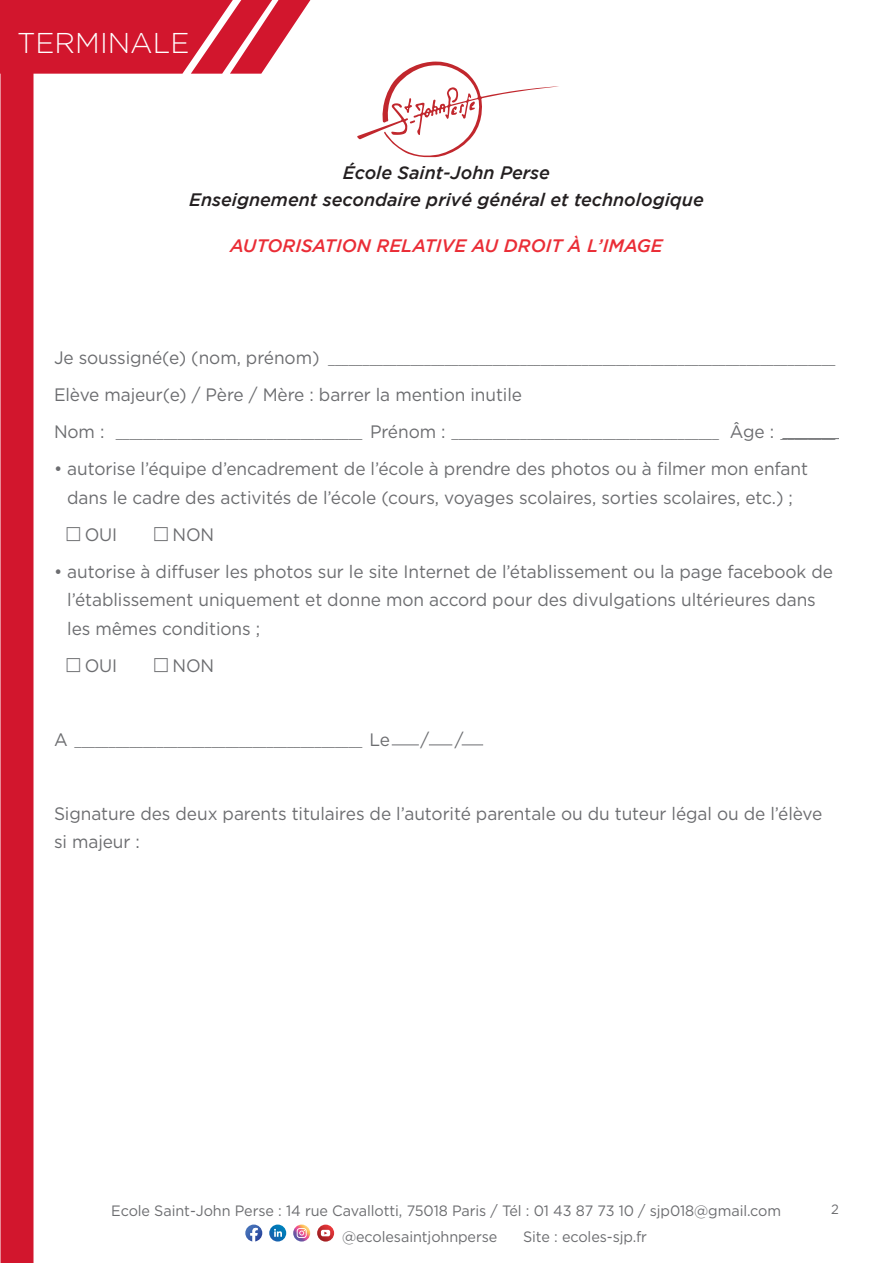
<style>
.page{position:relative;width:893px;height:1263px;background:#fff}
.page>*{position:absolute;margin:0;border:0;box-sizing:border-box;transform-origin:0 0}
.t1{font:300 28.5px "Gotham";color:#fff}
.t2{font:18px/28.5px "Gotham";letter-spacing:-.005em;color:#6c6d70;scale:.96 1}
.t3{font:italic 500 18px/27px "Gotham";color:#231f20;text-align:center}
.t4{font:italic 500 18px "Gotham";color:#ea2d36}
.t5{font:15px "Gotham";letter-spacing:-.005em;color:#6c6d70;scale:.96 1}
.t6{font:13.5px "Gotham";color:#6c6d70;scale:.96 1}
.t7{font:12px "Gotham";color:#6c6d70;scale:.96 1}
.s1{font-size:18px}
.s2{font-family:"Casesaremplir"}
</style>
<div class="page">
<svg style="left:357px;top:61px;width:202px;height:97px"></svg>
<hr style="left:782px;top:438px;width:57px;height:1px;background:#6c6d70">
<div style="left:1px;top:17px;width:33px;height:1246px;background:#d2162d"></div>
<svg style="left:0;top:0;width:310px;height:74px"></svg>
<svg style="left:293px;top:1224px;width:17px;height:17px"></svg>
<svg style="left:297px;top:1228px;width:10px;height:10px"></svg>
<svg style="left:245px;top:1224px;width:17px;height:17px"></svg>
<svg style="left:269px;top:1224px;width:17px;height:17px"></svg>
<svg style="left:274px;top:1229px;width:8px;height:8px"></svg>
<svg style="left:317px;top:1224px;width:17px;height:17px"></svg>
<svg style="left:321px;top:1230px;width:9px;height:6px"></svg>
<svg style="left:392px;top:745px;width:27px;height:1px"></svg>
<svg style="left:429px;top:745px;width:23px;height:1px"></svg>
<svg style="left:462px;top:745px;width:21px;height:1px"></svg>
<p class="t1" style="left:17px;top:28px;width:174px">TERMINALE</p>
<p class="t3" style="left:189px;top:159px;width:516px">École Saint-John Perse<br>Enseignement secondaire privé général et technologique</p>
<p class="t4" style="left:230px;top:236px;width:434px">AUTORISATION RELATIVE AU DROIT À L’IMAGE</p>
<p class="t7" style="left:54px;top:352px;width:816px"><span class="s1">Je soussigné(e) (nom, prénom)</span> __________________________________________________________________________</p>
<p class="t2" style="left:54px;top:380px;width:489px">Elève majeur(e) / Père / Mère : barrer la mention inutile</p>
<p class="t7" style="left:54px;top:426px;width:816px"><span class="s1">Nom :</span> ____________________________________ <span class="s1">Prénom :</span> _______________________________________ <span class="s1">Âge :</span> ________</p>
<p class="t2" style="left:54px;top:454px;width:787px;text-align:center">• autorise l’équipe d’encadrement de l’école à prendre des photos ou à filmer mon enfant dans le cadre des activités de l’école (cours, voyages scolaires, sorties scolaires, etc.) ;</p>
<p class="t2" style="left:67px;top:520px;width:54px"><span class="s2">O</span> OUI</p>
<p class="t2" style="left:154px;top:520px;width:64px"><span class="s2">O</span> NON</p>
<p class="t2" style="left:67px;top:557px;width:799px;text-indent:-13px">• autorise à diffuser les photos sur le site Internet de l’établissement ou la page facebook de l’établissement uniquement et donne mon accord pour des divulgations ultérieures dans les mêmes conditions ;</p>
<p class="t2" style="left:67px;top:651px;width:54px"><span class="s2">O</span> OUI</p>
<p class="t2" style="left:154px;top:651px;width:64px"><span class="s2">O</span> NON</p>
<p class="t7" style="left:54px;top:734px;width:352px"><span class="s1">A</span> __________________________________________ <span class="s1">Le</span></p>
<p class="t2" style="left:421px;top:725px;width:11px">/</p>
<p class="t2" style="left:455px;top:725px;width:11px">/</p>
<p class="t2" style="left:54px;top:799px;width:802px">Signature des deux parents titulaires de l’autorité parentale ou du tuteur légal ou de l’élève si majeur :</p>
<p class="t5" style="left:111px;top:1200px;width:699px">Ecole Saint-John Perse : 14 rue Cavallotti, 75018 Paris / Tél : 01 43 87 73 10 / sjp018@gmail.com</p>
<p class="t6" style="left:831px;top:1201px;width:10px">2</p>
<p class="t5" style="left:342px;top:1227px;width:163px">@ecolesaintjohnperse</p>
<p class="t5" style="left:523px;top:1227px;width:131px">Site : ecoles-sjp.fr</p>
</div>
